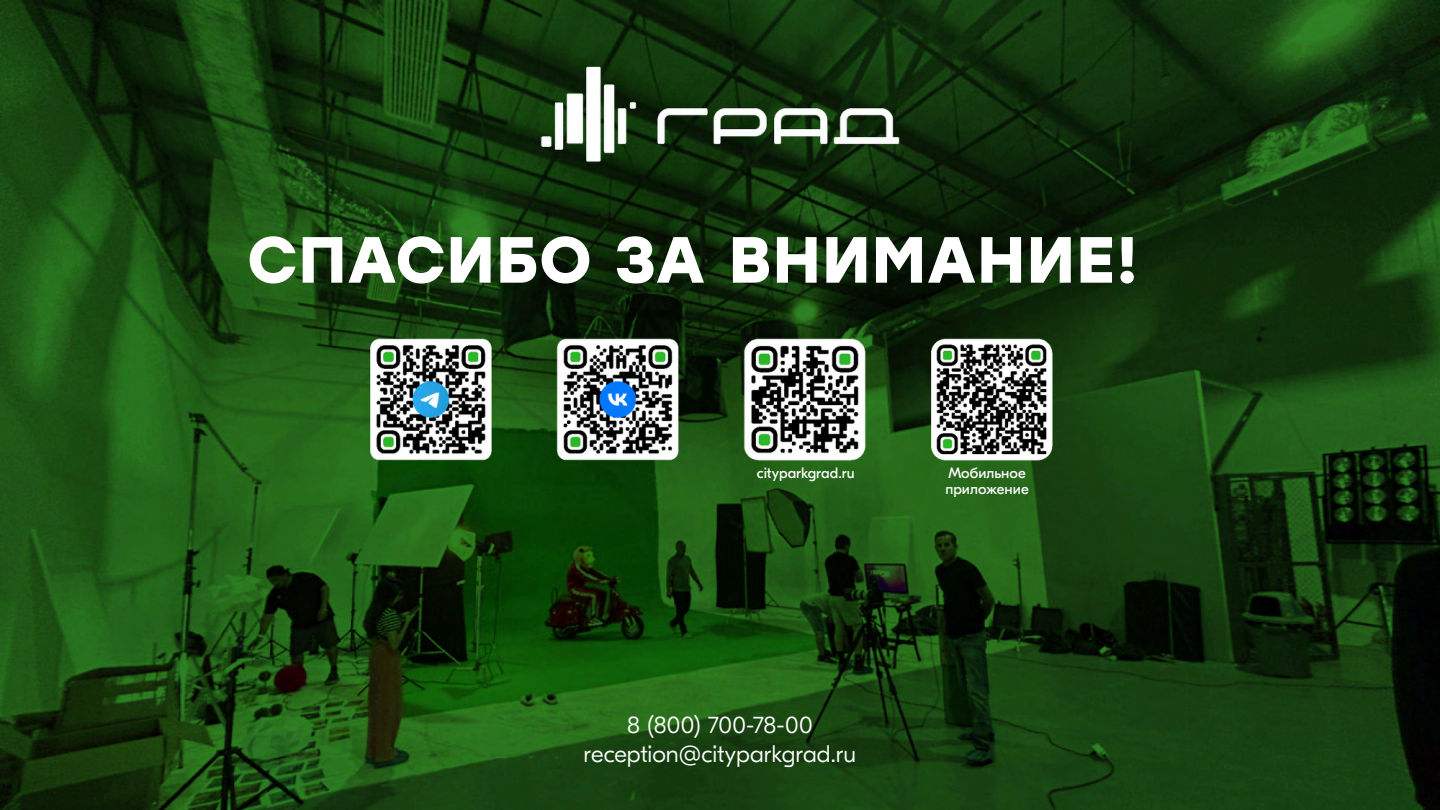
<style>
.page{position:relative;width:1440px;height:810px;background:#fff}
.page>*{position:absolute;margin:0;border:0;box-sizing:border-box;transform-origin:0 0}
.t1{font:700 65.1px "Stolzl";letter-spacing:.01em;color:#fff}
.t2{font:300 24px/28.8px "GT Eesti Pro Display";color:#fff;text-align:center}
.t3{font:15px/16px "GT Eesti Pro Display";color:#fff}
</style>
<div class="page">
<img style="left:0;top:0;width:1440px;height:810px">
<h1 class="t1" style="left:247px;top:213px;width:893px">СПАСИБО ЗА ВНИМАНИЕ!</h1>
<p class="t3" style="left:757px;top:465px;width:99px">cityparkgrad.ru</p>
<p class="t3" style="left:945px;top:465px;width:85px">Мобильное приложение</p>
<p class="t2" style="left:584px;top:711px;width:274px">8 (800) 700-78-00 reception@cityparkgrad.ru</p>
</div>
